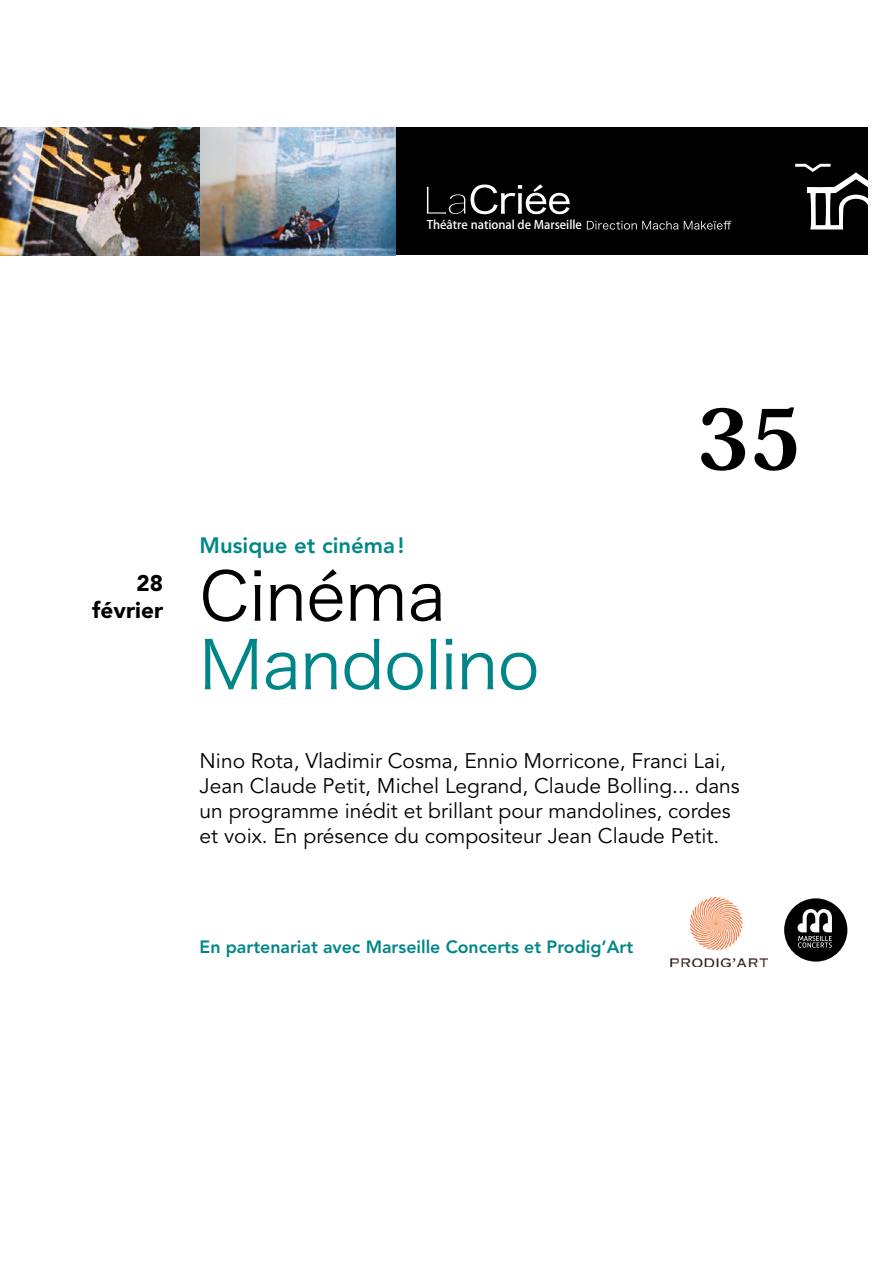
<style>
.page{position:relative;width:893px;height:1263px;background:#fff}
.page>*{position:absolute;margin:0;border:0;box-sizing:border-box;transform-origin:0 0}
.t1{font:800 82.5px "Koz Min Pro";color:#000}
.t2{font:66.3px "Hira Kaku Pro W3";color:#008688}
.t3{font:66.3px "Hira Kaku Pro W3";color:#000}
.t4{font:900 22.5px/27px "Avenir LT Std";color:#000;text-align:right}
.t5{font:800 22.05px "Avenir LT Std";color:#008688}
.t6{font:21px/25.2px "Avenir LT Std";color:#000}
.t7{font:800 17.7px "Avenir LT Std";color:#008688}
.t8{font:500 11.85px "Koz Go Pro";color:#fff}
</style>
<div class="page">
<div style="left:0;top:128px;width:867px;height:127px;background:#000"></div>
<svg style="left:587px;top:221px;width:91px;height:9px"></svg>
<svg style="left:684px;top:221px;width:47px;height:9px"></svg>
<svg style="left:427px;top:187px;width:38px;height:27px"></svg>
<svg style="left:471px;top:184px;width:99px;height:30px"></svg>
<svg style="left:795px;top:164px;width:73px;height:65px"></svg>
<img style="left:0;top:128px;width:395px;height:127px">
<svg style="left:784px;top:898px;width:63px;height:64px"></svg>
<img style="left:670px;top:898px;width:97px;height:69px">
<p class="t8" style="left:427px;top:217px;width:157px">Théâtre national de Marseille</p>
<p class="t4" style="left:92px;top:569px;width:72px">28 février</p>
<p class="t5" style="left:200px;top:532px;width:206px">Musique et cinéma!</p>
<h2 class="t3" style="left:200px;top:537px;width:247px">Cinéma</h2>
<h2 class="t2" style="left:200px;top:606px;width:341px">Mandolino</h2>
<h1 class="t1" style="left:697px;top:378px;width:107px">35</h1>
<p class="t6" style="left:200px;top:748px;width:542px">Nino Rota, Vladimir Cosma, Ennio Morricone, Franci Lai, Jean Claude Petit, Michel Legrand, Claude Bolling... dans un programme inédit et brillant pour mandolines, cordes et voix. En présence du compositeur Jean Claude Petit.</p>
<p class="t7" style="left:200px;top:936px;width:435px">En partenariat avec Marseille Concerts et Prodig’Art</p>
</div>
